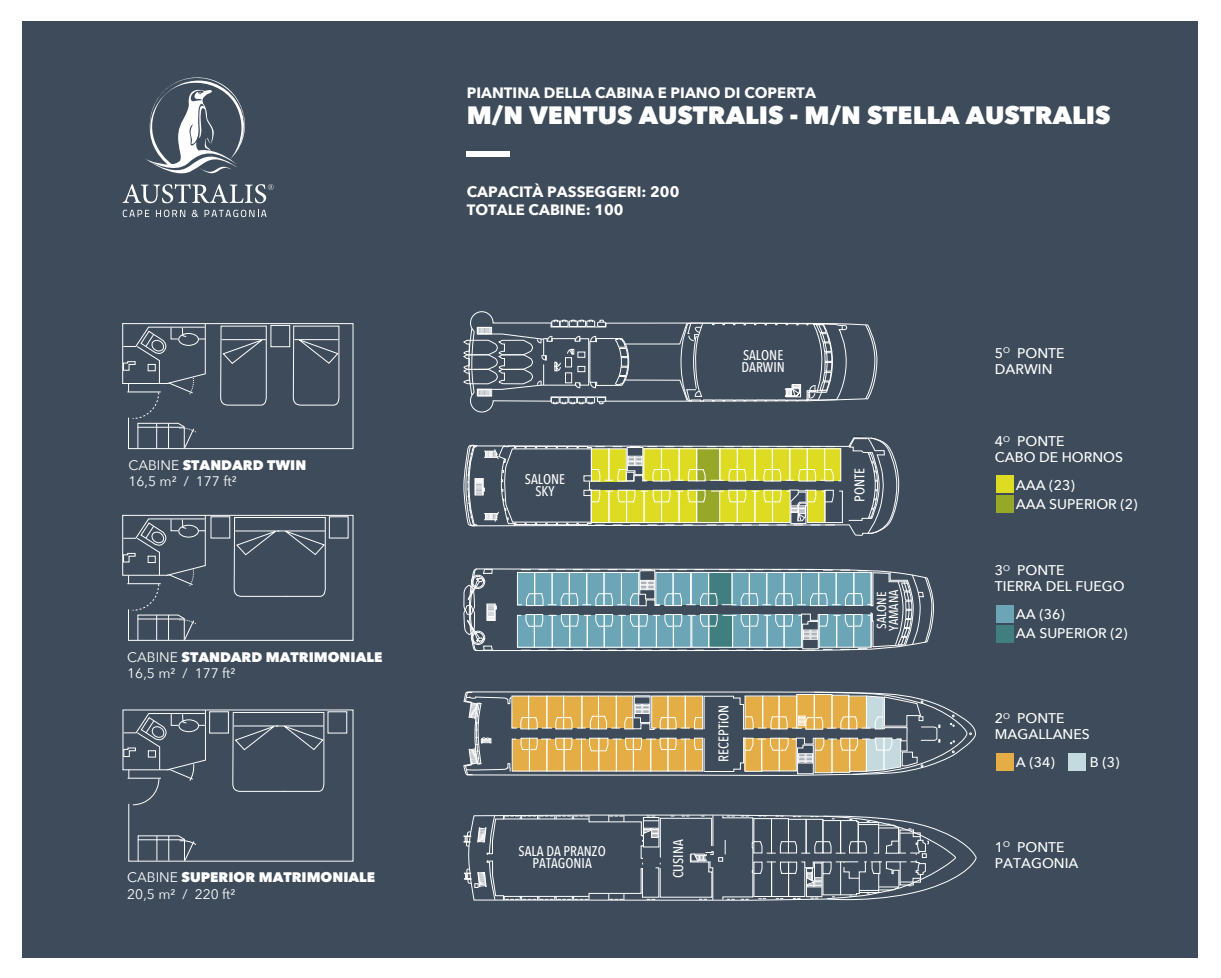
<style>
.page{position:relative;width:1221px;height:978px;background:#fff}
.page>*{position:absolute;margin:0;border:0;box-sizing:border-box;transform-origin:0 0}
.t1{font:800 25px "Avenir Next";color:#fff}
.t2{font:700 15px/18px "Avenir Next";color:#fff}
.t3{font:500 14px/16px "Avenir Next";color:#fff}
.t4{font:500 14px/12px "Avenir Next Condensed";color:#fff;text-align:center}
.t5{font:800 13.8px/16.6px "Avenir Next";color:#fff}
.t6{font:13.8px/16.6px "Avenir Next";color:#fff}
.t7{font:500 13px/12px "Avenir Next Condensed";color:#fff}
.s1{font-weight:800}
.s2{font-weight:400}
</style>
<div class="page">
<div style="left:22px;top:21px;width:1175px;height:935px;background:#3d4b5a"></div>
<svg style="left:463px;top:311px;width:414px;height:101px"></svg>
<svg style="left:463px;top:568px;width:471px;height:82px"></svg>
<svg style="left:463px;top:691px;width:513px;height:210px"></svg>
<svg style="left:464px;top:436px;width:435px;height:100px"></svg>
<div style="left:1068px;top:753px;width:17px;height:17px;background:#c4dadf"></div>
<div style="left:996px;top:752px;width:17px;height:18px;background:#e4ad45"></div>
<div style="left:996px;top:605px;width:17px;height:17px;background:#6ca5b6"></div>
<div style="left:996px;top:624px;width:17px;height:18px;background:#407e80"></div>
<div style="left:996px;top:475px;width:17px;height:17px;background:#dddc22"></div>
<div style="left:996px;top:495px;width:17px;height:18px;background:#97a727"></div>
<div style="left:467px;top:151px;width:43px;height:5px;background:#fff"></div>
<svg style="left:123px;top:210px;width:26px;height:7px"></svg>
<svg style="left:156px;top:210px;width:29px;height:7px"></svg>
<svg style="left:192px;top:210px;width:6px;height:7px"></svg>
<svg style="left:205px;top:210px;width:62px;height:7px"></svg>
<svg style="left:123px;top:77px;width:151px;height:126px"></svg>
<svg style="left:122px;top:709px;width:232px;height:152px"></svg>
<hr style="left:128px;top:777px;width:33px;height:1px;background:#fefefe">
<svg style="left:122px;top:514px;width:232px;height:127px"></svg>
<svg style="left:122px;top:323px;width:232px;height:126px"></svg>
<hr style="left:127px;top:391px;width:34px;height:1px;background:#fefefe">
<p class="t6" style="left:129px;top:455px;width:179px">CABINE <span class="s1">STANDARD TWIN<br></span>16,5 m² / 177 ft²</p>
<p class="t5" style="left:127px;top:648px;width:257px"><span class="s2">CABINE</span> STANDARD MATRIMONIALE<br><span class="s2">16,5 m² / 177 ft²</span></p>
<p class="t5" style="left:127px;top:868px;width:249px"><span class="s2">CABINE</span> SUPERIOR MATRIMONIALE<br><span class="s2">20,5 m² / 220 ft²</span></p>
<p class="t2" style="left:467px;top:84px;width:351px">PIANTINA DELLA CABINA E PIANO DI COPERTA</p>
<h1 class="t1" style="left:467px;top:100px;width:645px">M/N VENTUS AUSTRALIS - M/N STELLA AUSTRALIS</h1>
<p class="t2" style="left:467px;top:182px;width:214px">CAPACITÀ PASSEGGERI: 200<br>TOTALE CABINE: 100</p>
<p class="t4" style="left:525px;top:473px;width:42px">SALONE<br>SKY</p>
<p class="t4" style="left:741px;top:349px;width:45px;text-align:left">SALONE<br>DARWIN</p>
<p class="t4" style="left:519px;top:844px;width:89px">SALA DA PRANZO<br>PATAGONIA</p>
<p class="t4" style="left:672px;top:878px;width:41px;rotate:-90deg">CUSINA</p>
<p class="t4" style="left:717px;top:761px;width:58px;rotate:-90deg">RECEPTiON</p>
<p class="t4" style="left:854px;top:501px;width:35px;rotate:-90deg">PONTE</p>
<p class="t7" style="left:875px;top:631px;width:43px;rotate:-90deg">SALONE<br>YAMANA</p>
<p class="t3" style="left:995px;top:344px;width:71px">5<sup>O</sup> PONTE<br>DARWIN</p>
<p class="t3" style="left:995px;top:432px;width:130px">4<sup>O</sup> PONTE<br>CABO DE HORNOS</p>
<p class="t3" style="left:1016px;top:475px;width:123px;line-height:19px">AAA (23)<br>AAA SUPERIOR (2)</p>
<p class="t3" style="left:995px;top:561px;width:131px">3<sup>O</sup> PONTE<br>TIERRA DEL FUEGO</p>
<p class="t3" style="left:1016px;top:604px;width:113px;line-height:19px">AA (36)<br>AA SUPERIOR (2)</p>
<p class="t3" style="left:995px;top:709px;width:96px">2<sup>O</sup> PONTE<br>MAGALLANES</p>
<p class="t3" style="left:1016px;top:753px;width:40px">A (34)</p>
<p class="t3" style="left:1090px;top:753px;width:31px">B (3)</p>
<p class="t3" style="left:995px;top:837px;width:85px">1<sup>O</sup> PONTE<br>PATAGONIA</p>
</div>
